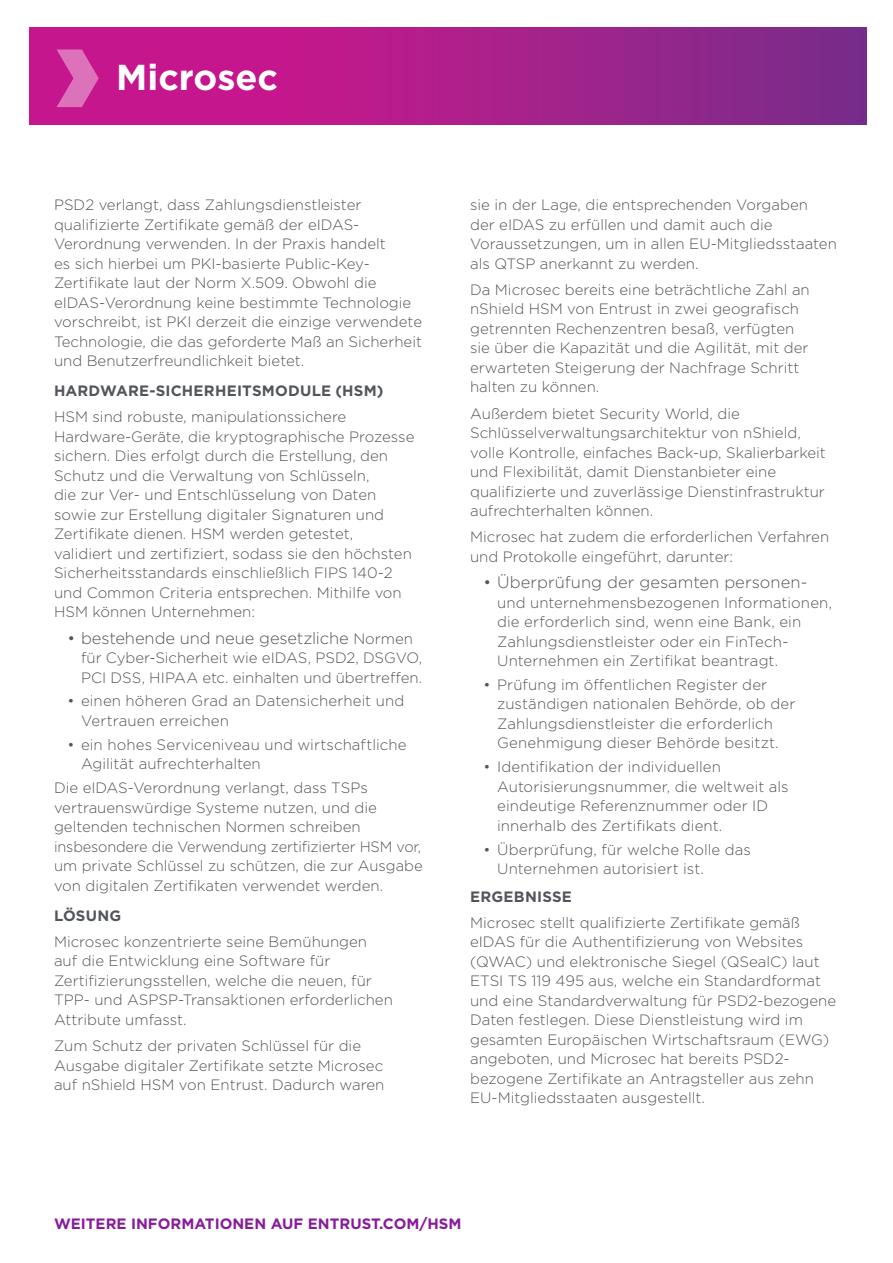
<style>
.page{position:relative;width:893px;height:1263px;background:#fff}
.page>*{position:absolute;margin:0;border:0;box-sizing:border-box;transform-origin:0 0}
.Company_Name{font:700 36px "Gotham";color:#fff}
.t1{font:300 16.5px "Gotham";letter-spacing:-.005em;color:#52555b}
.Body_copy{font:300 15px/19.5px "Gotham";color:#52555b}
.header_1{font:700 15px "Gotham";letter-spacing:.015em;color:#52555b}
.CTA_URL_front{font:700 15px "Gotham";color:#881b9c}
.s1{font-size:15px}
</style>
<div class="page">
<svg style="left:30px;top:27px;width:837px;height:98px;background:#a91f8b"></svg>
<svg style="left:57px;top:50px;width:42px;height:57px;background:#d34da8"></svg>
<p class="Company_Name" style="left:116px;top:54px;width:163px">Microsec</p>
<p class="Body_copy" style="left:54px;top:195px;width:370px">PSD2 verlangt, dass Zahlungsdienstleister qualifizierte Zertifikate gemäß der eIDAS-Verordnung verwenden. In der Praxis handelt<br>es sich hierbei um PKI-basierte Public-Key-Zertifikate laut der Norm X.509. Obwohl die eIDAS-Verordnung keine bestimmte Technologie vorschreibt, ist PKI derzeit die einzige verwendete Technologie, die das geforderte Maß an Sicherheit und Benutzerfreundlichkeit bietet.</p>
<p class="header_1" style="left:54px;top:381px;width:331px">HARDWARE-SICHERHEITSMODULE (HSM)</p>
<p class="Body_copy" style="left:54px;top:407px;width:362px">HSM sind robuste, manipulationssichere Hardware-Geräte, die kryptographische Prozesse sichern. Dies erfolgt durch die Erstellung, den Schutz und die Verwaltung von Schlüsseln,<br>die zur Ver- und Entschlüsselung von Daten sowie zur Erstellung digitaler Signaturen und Zertifikate dienen. HSM werden getestet, validiert und zertifiziert, sodass sie den höchsten Sicherheitsstandards einschließlich FIPS 140-2 und Common Criteria entsprechen. Mithilfe von HSM können Unternehmen:</p>
<p class="t1" style="left:68px;top:627px;width:347px">• bestehende und neue gesetzliche <span class="s1">Normen</span></p>
<p class="Body_copy" style="left:81px;top:648px;width:343px">für Cyber-Sicherheit wie eIDAS, PSD2, DSGVO,<br>PCI DSS, HIPAA etc. einhalten und übertreffen.</p>
<p class="Body_copy" style="left:81px;top:691px;width:325px;text-indent:-14px">• einen höheren Grad an Datensicherheit und<br>Vertrauen erreichen</p>
<p class="Body_copy" style="left:81px;top:734px;width:327px;text-indent:-14px">• ein hohes Serviceniveau und wirtschaftliche<br>Agilität aufrechterhalten</p>
<p class="Body_copy" style="left:54px;top:777px;width:370px">Die eIDAS-Verordnung verlangt, dass TSPs vertrauenswürdige Systeme nutzen, und die geltenden technischen Normen schreiben insbesondere die Verwendung zertifizierter HSM vor, um private Schlüssel zu schützen, die zur Ausgabe von digitalen Zertifikaten verwendet werden.</p>
<p class="header_1" style="left:54px;top:905px;width:69px">LÖSUNG</p>
<p class="Body_copy" style="left:54px;top:931px;width:340px">Microsec konzentrierte seine Bemühungen auf die Entwicklung eine Software für Zertifizierungsstellen, welche die neuen, für TPP- und ASPSP-Transaktionen erforderlichen Attribute umfasst.</p>
<p class="Body_copy" style="left:54px;top:1035px;width:332px">Zum Schutz der privaten Schlüssel für die<br>Ausgabe digitaler Zertifikate setzte Microsec auf nShield HSM von Entrust. Dadurch waren</p>
<p class="Body_copy" style="left:470px;top:195px;width:368px">sie in der Lage, die entsprechenden Vorgaben<br>der eIDAS zu erfüllen und damit auch die Voraussetzungen, um in allen EU-Mitgliedsstaaten als QTSP anerkannt zu werden.</p>
<p class="Body_copy" style="left:470px;top:279px;width:341px">Da Microsec bereits eine beträchtliche Zahl an nShield HSM von Entrust in zwei geografisch getrennten Rechenzentren besaß, verfügten sie über die Kapazität und die Agilität, mit der erwarteten Steigerung der Nachfrage Schritt halten zu können.</p>
<p class="Body_copy" style="left:470px;top:403px;width:357px">Außerdem bietet Security World, die Schlüsselverwaltungsarchitektur von nShield, volle Kontrolle, einfaches Back-up, Skalierbarkeit und Flexibilität, damit Dienstanbieter eine qualifizierte und zuverlässige Dienstinfrastruktur aufrechterhalten können.</p>
<p class="Body_copy" style="left:470px;top:527px;width:361px">Microsec hat zudem die erforderlichen Verfahren und Protokolle eingeführt, darunter:</p>
<p class="t1" style="left:484px;top:572px;width:325px">• Überprüfung der gesamten personen-</p>
<p class="Body_copy" style="left:497px;top:592px;width:337px">und unternehmensbezogenen Informationen, die erforderlich sind, wenn eine Bank, ein Zahlungsdienstleister oder ein FinTech-Unternehmen ein Zertifikat beantragt.</p>
<p class="Body_copy" style="left:497px;top:674px;width:300px;text-indent:-14px">• Prüfung im öffentlichen Register der zuständigen nationalen Behörde, ob der Zahlungsdienstleister die erforderlich Genehmigung dieser Behörde besitzt.</p>
<p class="Body_copy" style="left:497px;top:757px;width:293px;text-indent:-14px">• Identifikation der individuellen Autorisierungsnummer, die weltweit als eindeutige Referenznummer oder ID innerhalb des Zertifikats dient.</p>
<p class="Body_copy" style="left:497px;top:839px;width:255px;text-indent:-14px">• Überprüfung, für welche Rolle das<br>Unternehmen autorisiert ist.</p>
<p class="header_1" style="left:470px;top:886px;width:103px">ERGEBNISSE</p>
<p class="Body_copy" style="left:470px;top:912px;width:368px">Microsec stellt qualifizierte Zertifikate gemäß eIDAS für die Authentifizierung von Websites (QWAC) und elektronische Siegel (QSealC) laut ETSI TS 119 495 aus, welche ein Standardformat und eine Standardverwaltung für PSD2-bezogene Daten festlegen. Diese Dienstleistung wird im gesamten Europäischen Wirtschaftsraum (EWG) angeboten, und Microsec hat bereits PSD2- bezogene Zertifikate an Antragsteller aus zehn EU-Mitgliedsstaaten ausgestellt.</p>
<p class="CTA_URL_front" style="left:54px;top:1214px;width:409px">WEITERE INFORMATIONEN AUF ENTRUST.COM/HSM</p>
</div>
